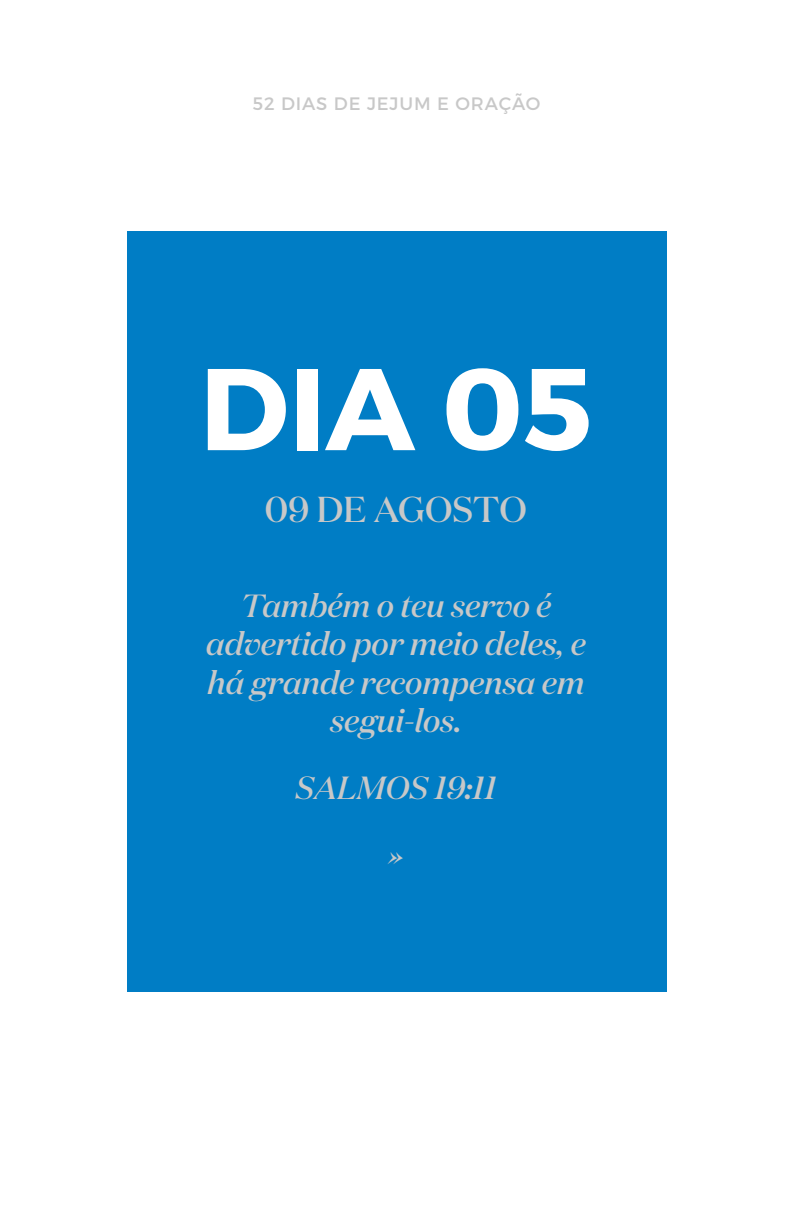
<style>
.page{position:relative;width:792px;height:1224px;background:#fff}
.page>*{position:absolute;margin:0;border:0;box-sizing:border-box;transform-origin:0 0}
.t1{font:700 116px "Montserrat";color:#fff}
.t2{font:500 36px "Domaine Disp";color:#c8c8c8}
.t3{font:italic 500 32px/38.4px "Domaine Disp";color:#c8c8c8;text-align:center}
.t4{font:18px "Montserrat";letter-spacing:.05em;color:#c8c8c8}
</style>
<div class="page">
<div style="left:127px;top:232px;width:539px;height:760px;background:#007dc5"></div>
<p class="t4" style="left:253px;top:92px;width:289px">52 DIAS DE JEJUM E ORAÇÃO</p>
<h1 class="t1" style="left:200px;top:337px;width:394px">DIA 05</h1>
<p class="t2" style="left:265px;top:486px;width:264px">09 DE AGOSTO</p>
<p class="t3" style="left:206px;top:586px;width:381px">Também o teu servo é advertido por meio deles, e há grande recompensa em segui-los.</p>
<p class="t3" style="left:296px;top:754px;width:202px;line-height:66.8px">SALMOS 19:11 »</p>
</div>
